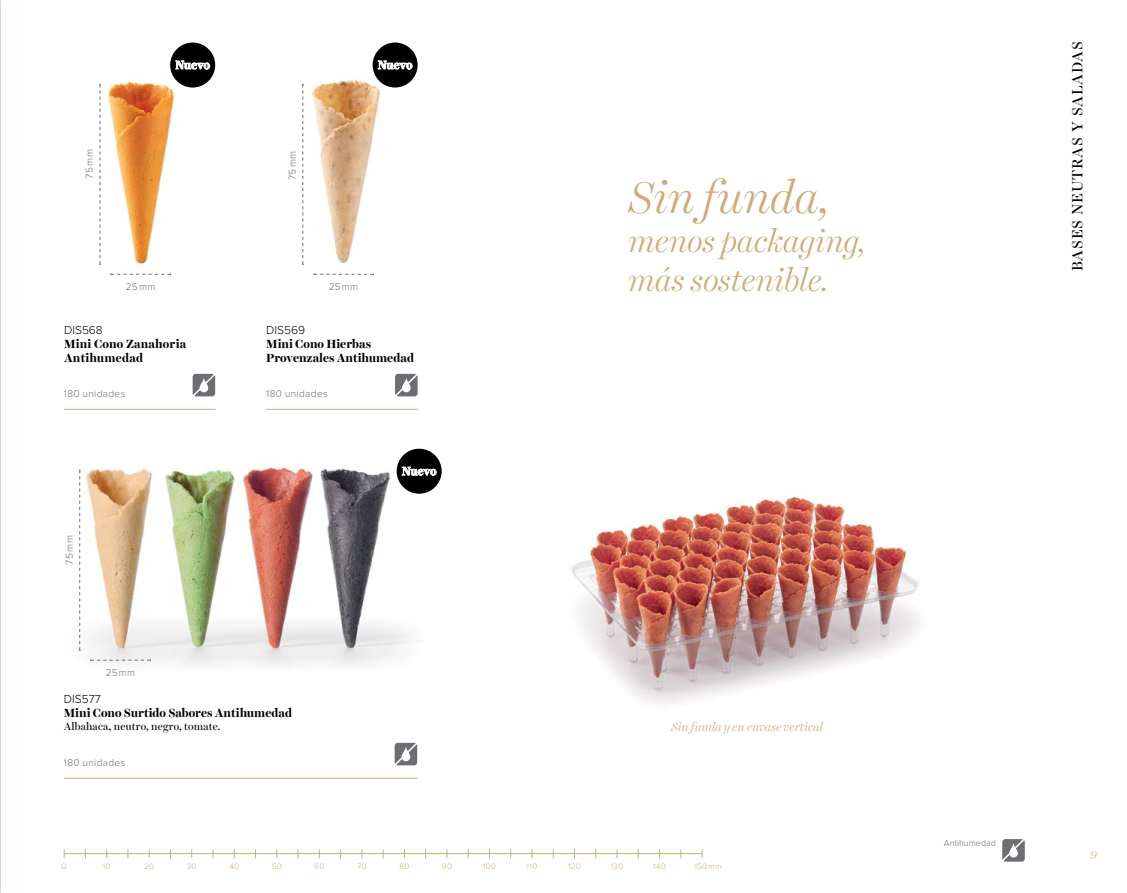
<style>
.page{position:relative;width:1127px;height:893px;background:#fff}
.page>*{position:absolute;margin:0;border:0;box-sizing:border-box;transform-origin:0 0}
.t1{font:italic 300 45px "Harriet Display";letter-spacing:-.005em;color:#ceab7b}
.t2{font:italic 300 31.5px/39px "Harriet Display";letter-spacing:-.005em;color:#ceab7b}
.t3{font:15px "Harriet Display";letter-spacing:.055em;color:#000}
.t4{font:700 12px/14.4px "Harriet Display";color:#000}
.t5{font:italic 300 12px "Harriet Display";letter-spacing:-.005em;color:#ceab7b}
.t6{font:300 12px "Proxima Nova";color:#000}
.t7{font:italic 300 11.1px "Harriet Display";color:#ceab7b}
.t8{font:10.5px "Harriet Display";letter-spacing:.015em;color:#000}
.t9{font:300 10.2px "Proxima Nova";letter-spacing:.03em;color:#6d6e71}
.t10{font:300 9px "Proxima Nova";color:#6d6e71}
.t11{font:300 8.25px "Proxima Nova";letter-spacing:.04em;color:#ceab7b}
</style>
<div class="page">
<hr style="left:64px;top:853px;width:638px;height:1px;background:#ceab7b">
<img style="left:0;top:0;width:1px;height:893px">
<hr style="left:64px;top:778px;width:353px;height:1px;background:#ceab7b">
<img style="left:99px;top:43px;width:116px;height:233px">
<img style="left:302px;top:43px;width:116px;height:233px">
<svg style="left:1002px;top:839px;width:23px;height:23px"></svg>
<svg style="left:395px;top:743px;width:22px;height:22px"></svg>
<img style="left:571px;top:497px;width:348px;height:206px">
<img style="left:63px;top:373px;width:379px;height:292px">
<svg style="left:111px;top:273px;width:60px;height:2px"></svg>
<svg style="left:90px;top:659px;width:61px;height:2px"></svg>
<svg style="left:314px;top:273px;width:60px;height:2px"></svg>
<svg style="left:99px;top:84px;width:2px;height:181px"></svg>
<svg style="left:79px;top:470px;width:2px;height:181px"></svg>
<svg style="left:302px;top:84px;width:2px;height:181px"></svg>
<div style="left:170px;top:43px;width:45px;height:45px;background:#000;border-radius:50%"></div>
<svg style="left:175px;top:61px;width:35px;height:8px"></svg>
<div style="left:373px;top:43px;width:45px;height:45px;background:#000;border-radius:50%"></div>
<svg style="left:378px;top:61px;width:34px;height:8px"></svg>
<div style="left:397px;top:449px;width:45px;height:45px;background:#000;border-radius:50%"></div>
<svg style="left:402px;top:467px;width:34px;height:8px"></svg>
<p class="t9" style="left:85px;top:179px;width:31px;rotate:-90deg">75 mm</p>
<p class="t9" style="left:288px;top:180px;width:31px;rotate:-90deg">75 mm</p>
<p class="t9" style="left:126px;top:282px;width:31px">25mm</p>
<p class="t9" style="left:329px;top:282px;width:31px">25mm</p>
<p class="t6" style="left:64px;top:324px;width:40px">DIS568</p>
<p class="t4" style="left:64px;top:337px;width:124px">Mini Cono Zanahoria<br>Antihumedad</p>
<p class="t6" style="left:266px;top:324px;width:40px">DIS569</p>
<p class="t4" style="left:266px;top:337px;width:149px">Mini Cono Hierbas<br>Provenzales Antihumedad</p>
<p class="t9" style="left:64px;top:389px;width:63px">180 unidades</p>
<p class="t9" style="left:266px;top:389px;width:63px">180 unidades</p>
<p class="t9" style="left:65px;top:565px;width:31px;rotate:-90deg">75 mm</p>
<p class="t9" style="left:106px;top:668px;width:31px">25mm</p>
<p class="t6" style="left:64px;top:693px;width:38px">DIS577</p>
<p class="t4" style="left:64px;top:705px;width:230px">Mini Cono Surtido Sabores Antihumedad</p>
<p class="t8" style="left:64px;top:719px;width:158px">Albahaca, neutro, negro, tomate.</p>
<p class="t9" style="left:64px;top:758px;width:63px">180 unidades</p>
<h1 class="t1" style="left:627px;top:166px;width:205px">Sin funda,</h1>
<h2 class="t2" style="left:628px;top:221px;width:240px">menos packaging, más sostenible.</h2>
<p class="t5" style="left:671px;top:719px;width:154px">Sin funda y en envase vertical</p>
<p class="t11" style="left:62px;top:863px;width:7px">0</p>
<p class="t11" style="left:103px;top:863px;width:9px">10</p>
<p class="t11" style="left:144px;top:863px;width:11px">20</p>
<p class="t11" style="left:187px;top:863px;width:11px">30</p>
<p class="t11" style="left:229px;top:863px;width:11px">40</p>
<p class="t11" style="left:272px;top:863px;width:12px">50</p>
<p class="t11" style="left:314px;top:863px;width:12px">60</p>
<p class="t11" style="left:357px;top:863px;width:11px">70</p>
<p class="t11" style="left:399px;top:863px;width:12px">80</p>
<p class="t11" style="left:442px;top:863px;width:12px">90</p>
<p class="t11" style="left:483px;top:863px;width:15px">100</p>
<p class="t11" style="left:526px;top:863px;width:12px">110</p>
<p class="t11" style="left:568px;top:863px;width:14px">120</p>
<p class="t11" style="left:611px;top:863px;width:14px">130</p>
<p class="t11" style="left:653px;top:863px;width:14px">140</p>
<p class="t11" style="left:694px;top:863px;width:29px">150mm</p>
<p class="t3" style="left:1066px;top:271px;width:232px;rotate:-90deg">BASES NEUTRAS Y SALADAS</p>
<p class="t10" style="left:944px;top:839px;width:53px">Antihumedad</p>
<p class="t7" style="left:1091px;top:846px;width:8px">9</p>
</div>
